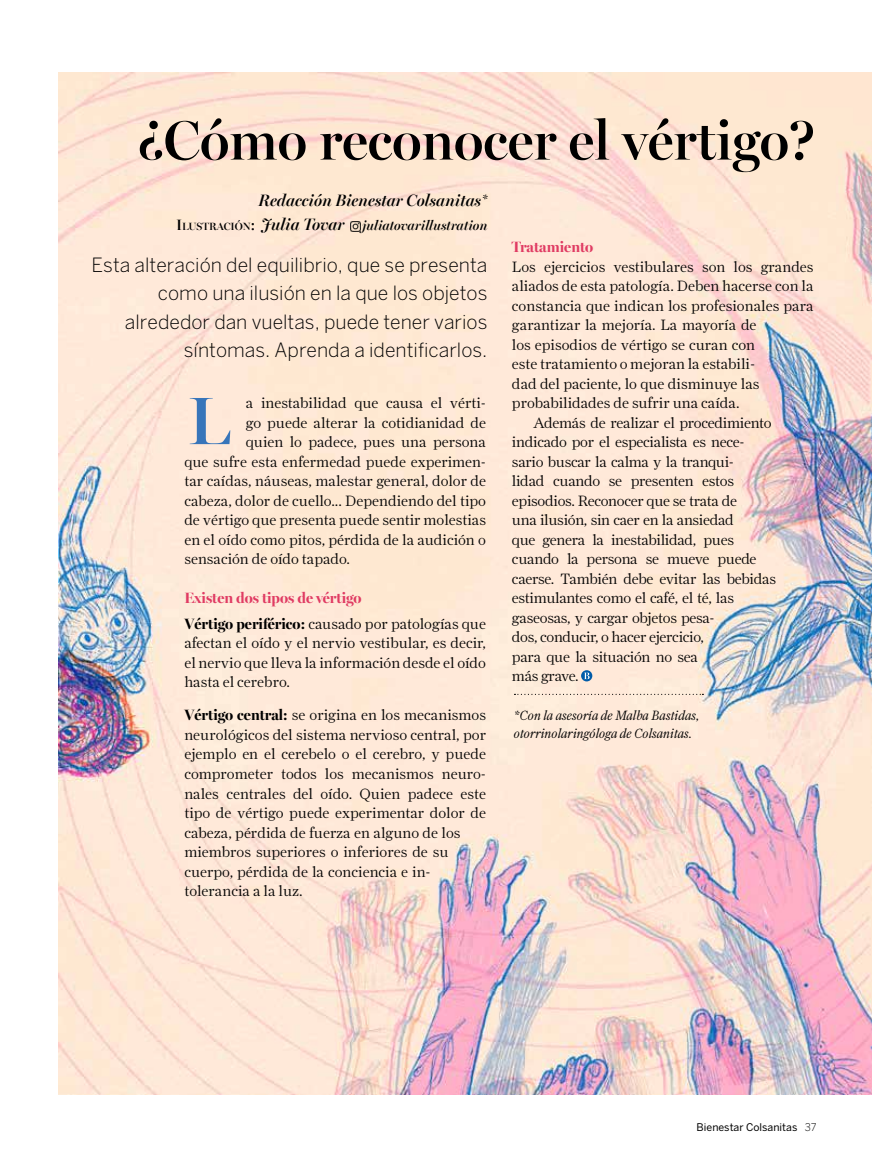
<style>
.page{position:relative;width:872px;height:1170px;background:#fff}
.page>*{position:absolute;margin:0;border:0;box-sizing:border-box;transform-origin:0 0}
.t1{font:600 67.5px "Miller Banner";color:#3775ba}
.t2{font:600 55.5px "Miller Banner";color:#000}
.t3{font:300 19.5px/28.5px "Benton Sans";color:#000;text-align:right}
.t4{font:italic 600 16.5px "Miller Banner";color:#000}
.t5{font:300 15px/19.5px "Farnham Display";color:#000;text-align:justify}
.t6{font:300 15px "Farnham Display";letter-spacing:-.02em;color:#000}
.t7{font:700 15px "Miller Banner";color:#e03b63}
.t8{font:italic 300 13.5px/18px "Farnham Display";color:#000}
.t9{font:italic 600 13.5px "Miller Banner";color:#000}
.t10{font:10.5px "Benton Sans";color:#000}
.s1{font-style:normal;font-size:15px}
.s2{font-style:normal;font-size:10.5px}
.s3{font-size:16.5px}
.s4{font-family:"Miller Banner";font-weight:700}
.s5{font-weight:300}
</style>
<div class="page">
<img style="left:59px;top:73px;width:813px;height:1021px">
<svg style="left:514px;top:693px;width:189px;height:2px"></svg>
<svg style="left:581px;top:670px;width:11px;height:11px"></svg>
<svg style="left:584px;top:672px;width:5px;height:7px"></svg>
<svg style="left:351px;top:222px;width:9px;height:9px"></svg>
<h2 class="t2" style="left:136px;top:107px;width:680px">¿Cómo reconocer el vértigo?</h2>
<p class="t4" style="left:258px;top:191px;width:230px">Redacción Bienestar Colsanitas*</p>
<p class="t9" style="left:176px;top:218px;width:313px"><span class="s1">I</span><span class="s2">LUSTRACIÓN</span><span class="s1">:</span> <span class="s3">Julia Tovar</span> juliatovarillustration</p>
<h3 class="t3" style="left:92px;top:250px;width:397px">Esta alteración del equilibrio, que se presenta como una ilusión en la que los objetos alrededor dan vueltas, puede tener varios síntomas. Aprenda a identificarlos.</h3>
<h1 class="t1" style="left:188px;top:380px;width:44px">L</h1>
<p class="t5" style="left:246px;top:393px;width:242px">a inestabilidad que causa el vérti-</p>
<p class="t5" style="left:246px;top:413px;width:242px">go puede alterar la cotidianidad de</p>
<p class="t5" style="left:246px;top:432px;width:242px">quien lo padece, pues una persona</p>
<p class="t5" style="left:184px;top:452px;width:303px">que sufre esta enfermedad puede experimen-</p>
<p class="t5" style="left:184px;top:471px;width:303px">tar caídas, náuseas, malestar general, dolor de</p>
<p class="t5" style="left:184px;top:491px;width:303px">cabeza, dolor de cuello... Dependiendo del tipo</p>
<p class="t5" style="left:184px;top:510px;width:303px">de vértigo que presenta puede sentir molestias</p>
<p class="t5" style="left:184px;top:530px;width:303px">en el oído como pitos, pérdida de la audición o</p>
<p class="t5" style="left:184px;top:549px;width:167px">sensación de oído tapado.</p>
<p class="t7" style="left:184px;top:589px;width:179px">Existen dos tipos de vértigo</p>
<p class="t5" style="left:184px;top:614px;width:303px"><span class="s4">Vértigo periférico:</span> causado por patologías que afectan el oído y el nervio vestibular, es decir, el nervio que lleva la información desde el oído hasta el cerebro.</p>
<p class="t5" style="left:184px;top:705px;width:303px;text-align:left"><span class="s4">Vértigo central:</span> se origina en los mecanismos neurológicos del sistema nervioso central, por ejemplo en el cerebelo o el cerebro, y puede comprometer todos los mecanismos neuro&shy;nales centrales del oído. Quien padece este tipo de vértigo puede experimentar dolor de cabeza, pérdida de fuerza en alguno de los miembros superiores o inferiores de su cuerpo, pérdida de la conciencia e in&shy;tolerancia a la luz.</p>
<p class="t7" style="left:512px;top:238px;width:83px">Tratamiento</p>
<p class="t5" style="left:512px;top:257px;width:303px">Los ejercicios vestibulares son los grandes</p>
<p class="t5" style="left:512px;top:276px;width:303px">aliados de esta patología. Deben hacerse con la</p>
<p class="t5" style="left:512px;top:296px;width:303px">constancia que indican los profesionales para</p>
<p class="t5" style="left:512px;top:315px;width:246px">garantizar la mejoría. La mayoría de</p>
<p class="t5" style="left:512px;top:335px;width:244px">los episodios de vértigo se curan con</p>
<p class="t5" style="left:512px;top:354px;width:245px">este tratamiento o mejoran la estabili-</p>
<p class="t5" style="left:512px;top:374px;width:249px">dad del paciente, lo que disminuye las</p>
<p class="t5" style="left:512px;top:393px;width:229px">probabilidades de sufrir una caída.</p>
<p class="t6" style="left:533px;top:414px;width:240px">Además de realizar el procedimiento</p>
<p class="t6" style="left:512px;top:433px;width:234px">indicado por el especialista es nece-</p>
<p class="t6" style="left:512px;top:453px;width:224px">sario buscar la calma y la tranqui-</p>
<p class="t6" style="left:512px;top:472px;width:223px">lidad cuando se presenten estos</p>
<p class="t6" style="left:512px;top:492px;width:227px">episodios. Reconocer que se trata de</p>
<p class="t6" style="left:512px;top:511px;width:223px">una ilusión, sin caer en la ansiedad</p>
<p class="t6" style="left:512px;top:531px;width:223px">que genera la inestabilidad, pues</p>
<p class="t6" style="left:512px;top:550px;width:246px">cuando la persona se mueve puede</p>
<p class="t6" style="left:512px;top:570px;width:266px">caerse. También debe evitar las bebidas</p>
<p class="t6" style="left:512px;top:589px;width:223px">estimulantes como el café, el té, las</p>
<p class="t6" style="left:512px;top:609px;width:204px">gaseosas, y cargar objetos pesa-</p>
<p class="t6" style="left:512px;top:628px;width:194px">dos, conducir, o hacer ejercicio,</p>
<p class="t6" style="left:512px;top:648px;width:188px">para que la situación no sea</p>
<p class="t6" style="left:512px;top:667px;width:68px">más grave.</p>
<p class="t8" style="left:514px;top:706px;width:188px">*Con la asesoría de Malba Bastidas, otorrinolaringóloga de Colsanitas.</p>
<p class="t10" style="left:696px;top:1120px;width:121px">Bienestar Colsanitas <span class="s5">37</span></p>
</div>
